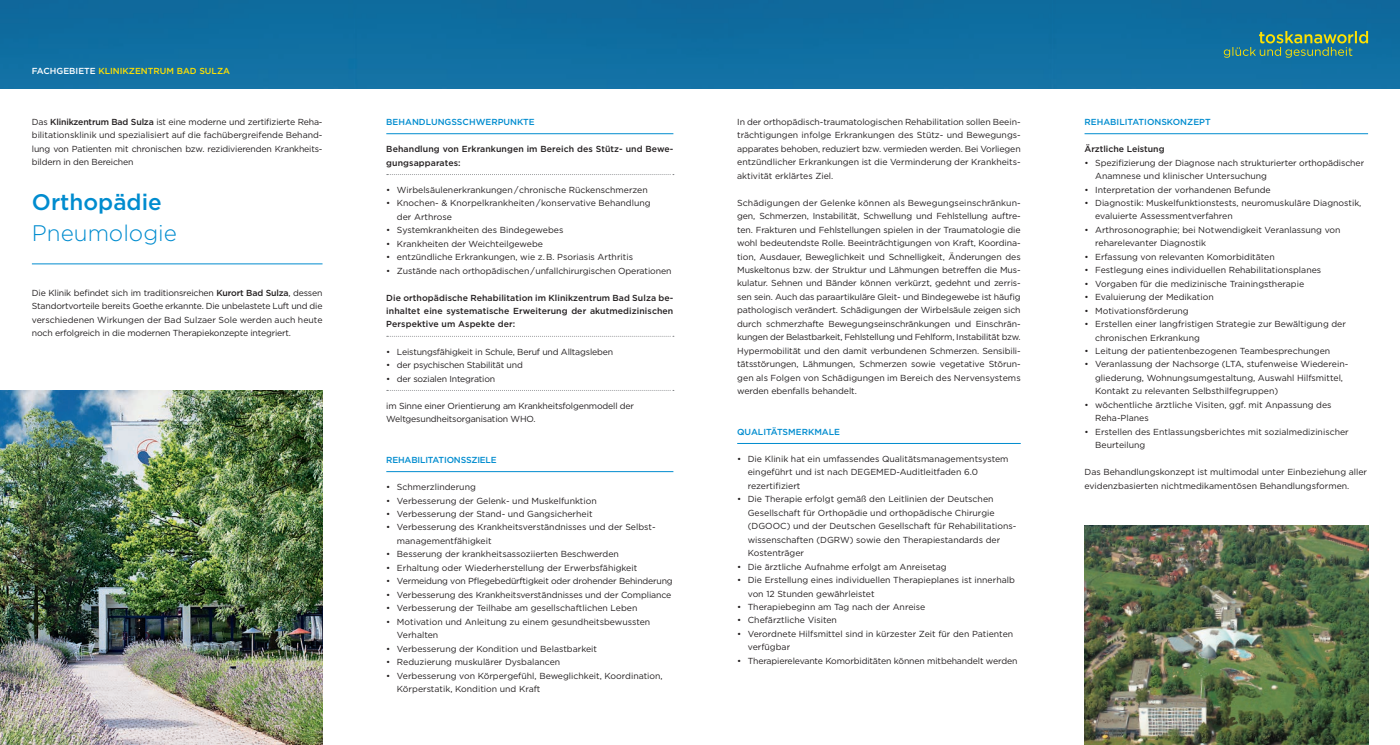
<style>
.page{position:relative;width:1400px;height:745px;background:#fff}
.page>*{position:absolute;margin:0;border:0;box-sizing:border-box;transform-origin:0 0}
.t1{font:300 22.5px "Gotham";color:#008ccf}
.t2{font:500 22.5px "Gotham";color:#008ccf}
.t3{font:8.75px/13.5px "Gotham";color:#231f20}
.t4{font:8.75px/13.5px "Gotham";letter-spacing:-.02em;color:#231f20}
.t5{font:500 8.75px/13.5px "Gotham";letter-spacing:.01em;color:#231f20}
.t6{font:500 8.75px "Gotham";color:#008ccf}
.t7{font:500 8.75px "Gotham";color:#ffe101}
.t8{font:500 8.75px "Gotham";letter-spacing:-.02em;color:#008ccf}
.s1{color:#fff}
.s2{font-weight:500}
</style>
<div class="page">
<div style="left:0;top:0;width:1400px;height:89px;background:#106fa2"></div>
<hr style="left:1084px;top:133px;width:284px;height:1px;background:#008ccf">
<hr style="left:737px;top:443px;width:283px;height:1px;background:#008ccf">
<hr style="left:386px;top:133px;width:287px;height:1px;background:#008ccf">
<svg style="left:387px;top:174px;width:287px;height:1px"></svg>
<svg style="left:387px;top:335px;width:287px;height:1px"></svg>
<svg style="left:387px;top:390px;width:287px;height:1px"></svg>
<hr style="left:386px;top:471px;width:287px;height:1px;background:#008ccf">
<img style="left:1084px;top:525px;width:284px;height:219px">
<hr style="left:32px;top:263px;width:290px;height:1px;background:#008ccf">
<img style="left:0;top:390px;width:322px;height:354px">
<svg style="left:1223px;top:31px;width:145px;height:27px"></svg>
<p class="t7" style="left:32px;top:66px;width:200px"><span class="s1">Fachgebiete</span> Klinikzentrum Bad Sulza</p>
<p class="t3" style="left:32px;top:115px;width:292px;text-align:justify">Das <span class="s2">Klinikzentrum Bad Sulza</span> ist eine moderne und zertifizierte Reha&shy;bilitationsklinik und spezialisiert auf die fachübergreifende Behand&shy;lung von Patienten mit chronischen bzw. rezidivierenden Krankheits&shy;bildern in den Bereichen</p>
<h1 class="t2" style="left:32px;top:187px;width:131px">Orthopädie</h1>
<h1 class="t1" style="left:32px;top:219px;width:147px">Pneumologie</h1>
<p class="t3" style="left:32px;top:285px;width:292px;text-align:justify">Die Klinik befindet sich im traditionsreichen <span class="s2">Kurort Bad Sulza</span>, dessen Standortvorteile bereits Goethe erkannte. Die unbelastete Luft und die verschiedenen Wirkungen der Bad Sulzaer Sole werden auch heute noch erfolgreich in die modernen Therapiekonzepte integriert.</p>
<p class="t6" style="left:386px;top:116px;width:149px">Behandlungsschwerpunkte</p>
<p class="t5" style="left:386px;top:142px;width:289px">Behandlung von Erkrankungen im Bereich des Stütz- und Bewe&shy;gungsapparates:</p>
<p class="t3" style="left:386px;top:183px;width:263px">• Wirbelsäulenerkrankungen / chronische Rückenschmerzen</p>
<p class="t3" style="left:397px;top:196px;width:255px;text-indent:-11px">• Knochen- &amp; Knorpelkrankheiten / konservative Behandlung der Arthrose</p>
<p class="t3" style="left:386px;top:223px;width:179px">• Systemkrankheiten des Bindegewebes</p>
<p class="t3" style="left:386px;top:236px;width:158px">• Krankheiten der Weichteilgewebe</p>
<p class="t3" style="left:386px;top:250px;width:248px">• entzündliche Erkrankungen, wie z. B. Psoriasis Arthritis</p>
<p class="t3" style="left:386px;top:263px;width:287px">• Zustände nach orthopädischen / unfallchirurgischen Operationen</p>
<p class="t5" style="left:386px;top:290px;width:289px;text-align:justify">Die orthopädische Rehabilitation im Klinikzentrum Bad Sulza be&shy;inhaltet eine systematische Erweiterung der akutmedizinischen Perspektive um Aspekte der:</p>
<p class="t4" style="left:386px;top:344px;width:228px">• Leistungsfähigkeit in Schule, Beruf und Alltagsleben</p>
<p class="t4" style="left:386px;top:358px;width:138px">• der psychischen Stabilität und</p>
<p class="t4" style="left:386px;top:371px;width:110px">• der sozialen Integration</p>
<p class="t4" style="left:386px;top:398px;width:249px">im Sinne einer Orientierung am Krankheitsfolgenmodell der<br>Weltgesundheitsorganisation WHO.</p>
<p class="t8" style="left:386px;top:454px;width:111px">Rehabilitationssziele</p>
<p class="t3" style="left:386px;top:479px;width:91px">• Schmerzlinderung</p>
<p class="t3" style="left:386px;top:493px;width:212px">• Verbesserung der Gelenk- und Muskelfunktion</p>
<p class="t3" style="left:386px;top:506px;width:208px">• Verbesserung der Stand- und Gangsicherheit</p>
<p class="t3" style="left:397px;top:520px;width:259px;text-indent:-11px">• Verbesserung des Krankheitsverständnisses und der Selbst&shy;managementfähigkeit</p>
<p class="t3" style="left:386px;top:547px;width:234px">• Besserung der krankheitsassoziierten Beschwerden</p>
<p class="t3" style="left:386px;top:560px;width:252px">• Erhaltung oder Wiederherstellung der Erwerbsfähigkeit</p>
<p class="t4" style="left:386px;top:574px;width:288px">• Vermeidung von Pflegebedürftigkeit oder drohender Behinderung</p>
<p class="t3" style="left:386px;top:587px;width:287px">• Verbesserung des Krankheitsverständnisses und der Compliance</p>
<p class="t3" style="left:386px;top:600px;width:253px">• Verbesserung der Teilhabe am gesellschaftlichen Leben</p>
<p class="t3" style="left:397px;top:614px;width:255px;text-indent:-11px">• Motivation und Anleitung zu einem gesundheitsbewussten<br>Verhalten</p>
<p class="t3" style="left:386px;top:641px;width:212px">• Verbesserung der Kondition und Belastbarkeit</p>
<p class="t3" style="left:386px;top:654px;width:176px">• Reduzierung muskulärer Dysbalancen</p>
<p class="t3" style="left:397px;top:668px;width:267px;text-indent:-11px">• Verbesserung von Körpergefühl, Beweglichkeit, Koordination,<br>Körperstatik, Kondition und Kraft</p>
<p class="t3" style="left:737px;top:115px;width:285px">In der orthopädisch-traumatologischen Rehabilitation sollen Beein&shy;trächtigungen infolge Erkrankungen des Stütz- und Bewegungs&shy;apparates behoben, reduziert bzw. vermieden werden. Bei Vorliegen entzündlicher Erkrankungen ist die Verminderung der Krankheits&shy;aktivität erklärtes Ziel.</p>
<p class="t3" style="left:737px;top:195px;width:285px;text-align:justify">Schädigungen der Gelenke können als Bewegungseinschränkun&shy;gen, Schmerzen, Instabilität, Schwellung und Fehlstellung auftre&shy;ten. Frakturen und Fehlstellungen spielen in der Traumatologie die wohl bedeutendste Rolle. Beeinträchtigungen von Kraft, Koordina&shy;tion, Ausdauer, Beweglichkeit und Schnelligkeit, Änderungen des Muskeltonus bzw. der Struktur und Lähmungen betreffen die Mus&shy;kulatur. Sehnen und Bänder können verkürzt, gedehnt und zerris&shy;sen sein. Auch das paraartikuläre Gleit- und Bindegewebe ist häufig pathologisch verändert. Schädigungen der Wirbelsäule zeigen sich durch schmerzhafte Bewegungseinschränkungen und Einschrän&shy;kungen der Belastbarkeit, Fehlstellung und Fehlform, Instabilität bzw.<br>Hypermobilität und den damit verbundenen Schmerzen. Sensibili&shy;tätsstörungen, Lähmungen, Schmerzen sowie vegetative Störun&shy;gen als Folgen von Schädigungen im Bereich des Nervensystems werden ebenfalls behandelt.</p>
<p class="t6" style="left:737px;top:425px;width:66px">Qualitätsmerk</p>
<p class="t6" style="left:814px;top:425px;width:26px">male</p>
<p class="t3" style="left:748px;top:451px;width:262px;text-indent:-11px">• Die Klinik hat ein umfassendes Qualitätsmanagementsystem eingeführt und ist nach DEGEMED-Auditleitfaden 6.0 rezertifiziert</p>
<p class="t3" style="left:748px;top:492px;width:270px;text-indent:-11px">• Die Therapie erfolgt gemäß den Leitlinien der Deutschen Gesellschaft für Orthopädie und orthopädische Chirurgie (DGOOC) und der Deutschen Gesellschaft für Rehabilitations&shy;wissenschaften (DGRW) sowie den Therapiestandards der Kostenträger</p>
<p class="t3" style="left:737px;top:559px;width:211px">• Die ärztliche Aufnahme erfolgt am Anreisetag</p>
<p class="t3" style="left:748px;top:572px;width:269px;text-indent:-11px">• Die Erstellung eines individuellen Therapieplanes ist innerhalb von 12 Stunden gewährleistet</p>
<p class="t3" style="left:737px;top:599px;width:190px">• Therapiebeginn am Tag nach der Anreise</p>
<p class="t3" style="left:737px;top:613px;width:101px">• Chefärztliche Visiten</p>
<p class="t3" style="left:748px;top:626px;width:267px;text-indent:-11px">• Verordnete Hilfsmittel sind in kürzester Zeit für den Patienten verfügbar</p>
<p class="t3" style="left:737px;top:653px;width:282px">• Therapierelevante Komorbiditäten können mitbehandelt werden</p>
<p class="t6" style="left:1084px;top:116px;width:128px">Rehabilitationskonzept</p>
<p class="t5" style="left:1084px;top:142px;width:82px">Ärztliche Leistung</p>
<p class="t3" style="left:1095px;top:155px;width:270px;text-indent:-11px">• Spezifizierung der Diagnose nach strukturierter orthopädischer<br>Anamnese und klinischer Untersuchung</p>
<p class="t3" style="left:1084px;top:182px;width:188px">• Interpretation der vorhandenen Befunde</p>
<p class="t3" style="left:1095px;top:196px;width:268px;text-indent:-11px">• Diagnostik: Muskelfunktionstests, neuromuskuläre Diagnostik, evaluierte Assessmentverfahren</p>
<p class="t3" style="left:1095px;top:223px;width:247px;text-indent:-11px">• Arthrosonographie; bei Notwendigkeit Veranlassung von reharelevanter Diagnostik</p>
<p class="t3" style="left:1084px;top:249px;width:192px">• Erfassung von relevanten Komorbiditäten</p>
<p class="t3" style="left:1084px;top:263px;width:238px">• Festlegung eines individuellen Rehabilitationsplanes</p>
<p class="t3" style="left:1084px;top:276px;width:221px">• Vorgaben für die medizinische Trainingstherapie</p>
<p class="t3" style="left:1084px;top:290px;width:131px">• Evaluierung der Medikation</p>
<p class="t3" style="left:1084px;top:303px;width:106px">• Motivationsförderung</p>
<p class="t3" style="left:1095px;top:317px;width:252px;text-indent:-11px">• Erstellen einer langfristigen Strategie zur Bewältigung der chronischen Erkrankung</p>
<p class="t3" style="left:1084px;top:344px;width:247px">• Leitung der patientenbezogenen Teambesprechungen</p>
<p class="t3" style="left:1095px;top:357px;width:253px;text-indent:-11px">• Veranlassung der Nachsorge (LTA, stufenweise Wiederein&shy;gliederung, Wohnungsumgestaltung, Auswahl Hilfsmittel,<br>Kontakt zu relevanten Selbsthilfegruppen)</p>
<p class="t3" style="left:1095px;top:397px;width:238px;text-indent:-11px">• wöchentliche ärztliche Visiten, ggf. mit Anpassung des<br>Reha-Planes</p>
<p class="t3" style="left:1095px;top:424px;width:255px;text-indent:-11px">• Erstellen des Entlassungsberichtes mit sozialmedizinischer<br>Beurteilung</p>
<p class="t3" style="left:1084px;top:465px;width:284px">Das Behandlungskonzept ist multimodal unter Einbeziehung aller evidenzbasierten nichtmedikamentösen Behandlungsformen.</p>
</div>
